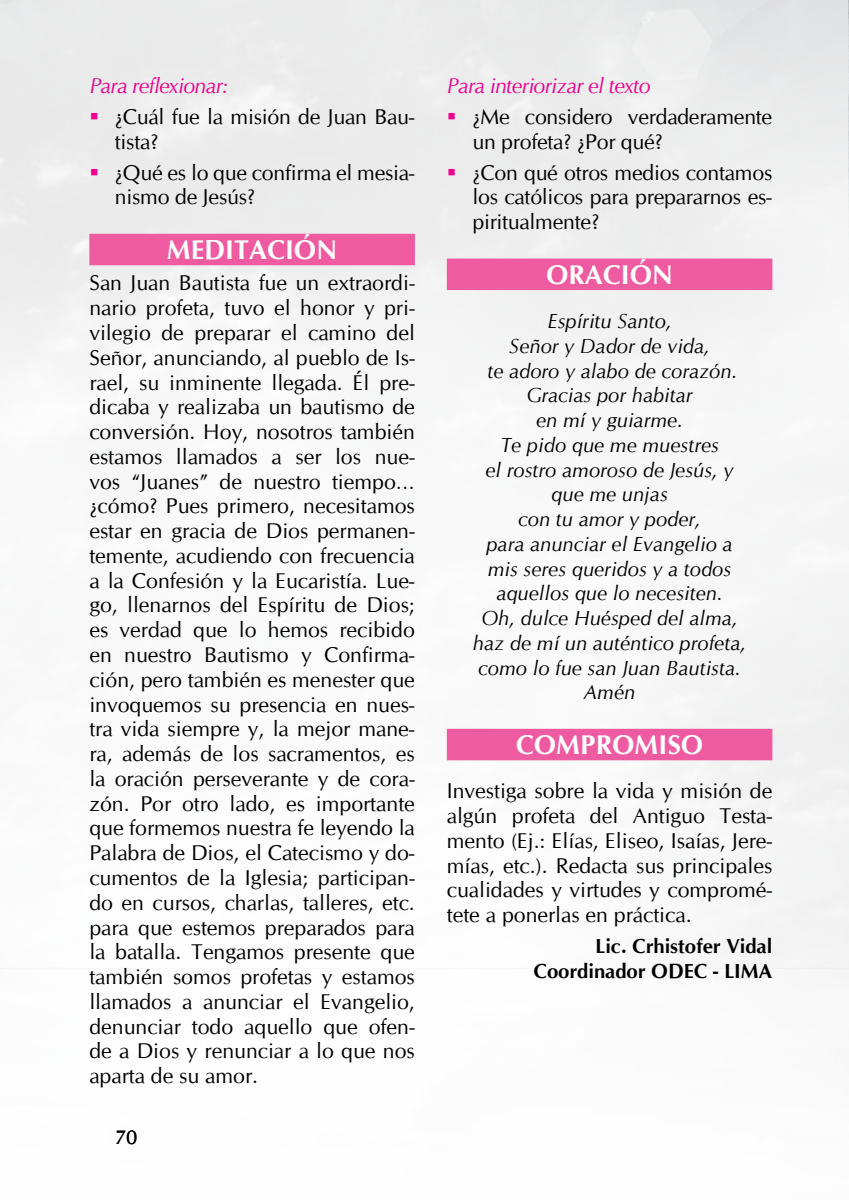
<style>
.page{position:relative;width:849px;height:1200px;background:#fff}
.page>*{position:absolute;margin:0;border:0;box-sizing:border-box;transform-origin:0 0}
.t1{font:700 27px "CG Omega";color:#fff}
.t2{font:21.38px/24.8px "CG Omega";letter-spacing:-.01em;color:#000}
.t3{font:italic 21.38px "CG Omega";letter-spacing:-.03em;color:#ec008c}
.t4{font:italic 20.25px/24.8px "CG Omega";color:#000;text-align:center}
.t5{font:700 20.25px/24.8px "CG Omega";color:#000;text-align:right}
.t6{font:20.25px "CG Omega";color:#000}
</style>
<div class="page">
<div style="left:89px;top:234px;width:326px;height:31px;background:#ef5ba1"></div>
<div style="left:446px;top:258px;width:326px;height:32px;background:#ef5ba1"></div>
<div style="left:446px;top:728px;width:326px;height:32px;background:#ef5ba1"></div>
<img style="left:848px;top:0;width:1px;height:1199px">
<svg style="left:91px;top:113px;width:6px;height:6px"></svg>
<svg style="left:91px;top:169px;width:6px;height:6px"></svg>
<svg style="left:448px;top:113px;width:6px;height:6px"></svg>
<svg style="left:448px;top:169px;width:6px;height:6px"></svg>
<p class="t3" style="left:89px;top:72px;width:140px">Para reflexionar:</p>
<p class="t2" style="left:115px;top:104px;width:301px">¿Cuál fue la misión de Juan Bau&shy;tista?</p>
<p class="t2" style="left:115px;top:160px;width:301px">¿Qué es lo que confirma el mesia&shy;nismo de Jesús?</p>
<p class="t1" style="left:167px;top:233px;width:172px">MEDITACIÓN</p>
<p class="t2" style="left:89px;top:271px;width:327px;text-align:justify">San Juan Bautista fue un extraordi&shy;nario profeta, tuvo el honor y pri&shy;vilegio de preparar el camino del Señor, anunciando, al pueblo de Is&shy;rael, su inminente llegada. Él pre&shy;dicaba y realizaba un bautismo de conversión. Hoy, nosotros también estamos llamados a ser los nue&shy;vos “Juanes” de nuestro tiempo… ¿cómo? Pues primero, necesitamos estar en gracia de Dios permanen&shy;temente, acudiendo con frecuencia a la Confesión y la Eucaristía. Lue&shy;go, llenarnos del Espíritu de Dios; es verdad que lo hemos recibido en nuestro Bautismo y Confirma&shy;ción, pero también es menester que invoquemos su presencia en nues&shy;tra vida siempre y, la mejor mane&shy;ra, además de los sacramentos, es la oración perseverante y de cora&shy;zón. Por otro lado, es importante que formemos nuestra fe leyendo la Palabra de Dios, el Catecismo y do&shy;cumentos de la Iglesia; participan&shy;do en cursos, charlas, talleres, etc. para que estemos preparados para la batalla. Tengamos presente que también somos profetas y estamos llamados a anunciar el Evangelio, denunciar todo aquello que ofen&shy;de a Dios y renunciar a lo que nos aparta de su amor.</p>
<p class="t6" style="left:115px;top:1125px;width:24px">70</p>
<p class="t3" style="left:446px;top:72px;width:205px">Para interiorizar el texto</p>
<p class="t2" style="left:472px;top:104px;width:301px">¿Me considero verdaderamente un profeta? ¿Por qué?</p>
<p class="t2" style="left:472px;top:160px;width:301px;text-align:justify">¿Con qué otros medios contamos los católicos para prepararnos es&shy;piritualmente?</p>
<p class="t1" style="left:546px;top:258px;width:128px">ORACIÓN</p>
<p class="t4" style="left:473px;top:309px;width:274px">Espíritu Santo,<br>Señor y Dador de vida,<br>te adoro y alabo de corazón.<br>Gracias por habitar<br>en mí y guiarme.<br>Te pido que me muestres<br>el rostro amoroso de Jesús, y que me unjas<br>con tu amor y poder,<br>para anunciar el Evangelio a mis seres queridos y a todos aquellos que lo necesiten.<br>Oh, dulce Huésped del alma, haz de mí un auténtico profeta, como lo fue san Juan Bautista.<br>Amén</p>
<p class="t1" style="left:515px;top:727px;width:189px">COMPROMISO</p>
<p class="t2" style="left:446px;top:778px;width:327px;text-align:justify">Investiga sobre la vida y misión de algún profeta del Antiguo Testa&shy;mento (Ej.: Elías, Eliseo, Isaías, Jere&shy;mías, etc.). Redacta sus principales cualidades y virtudes y compromé&shy;tete a ponerlas en práctica.</p>
<p class="t5" style="left:533px;top:933px;width:240px">Lic. Crhistofer Vidal<br>Coordinador ODEC - LIMA</p>
</div>
